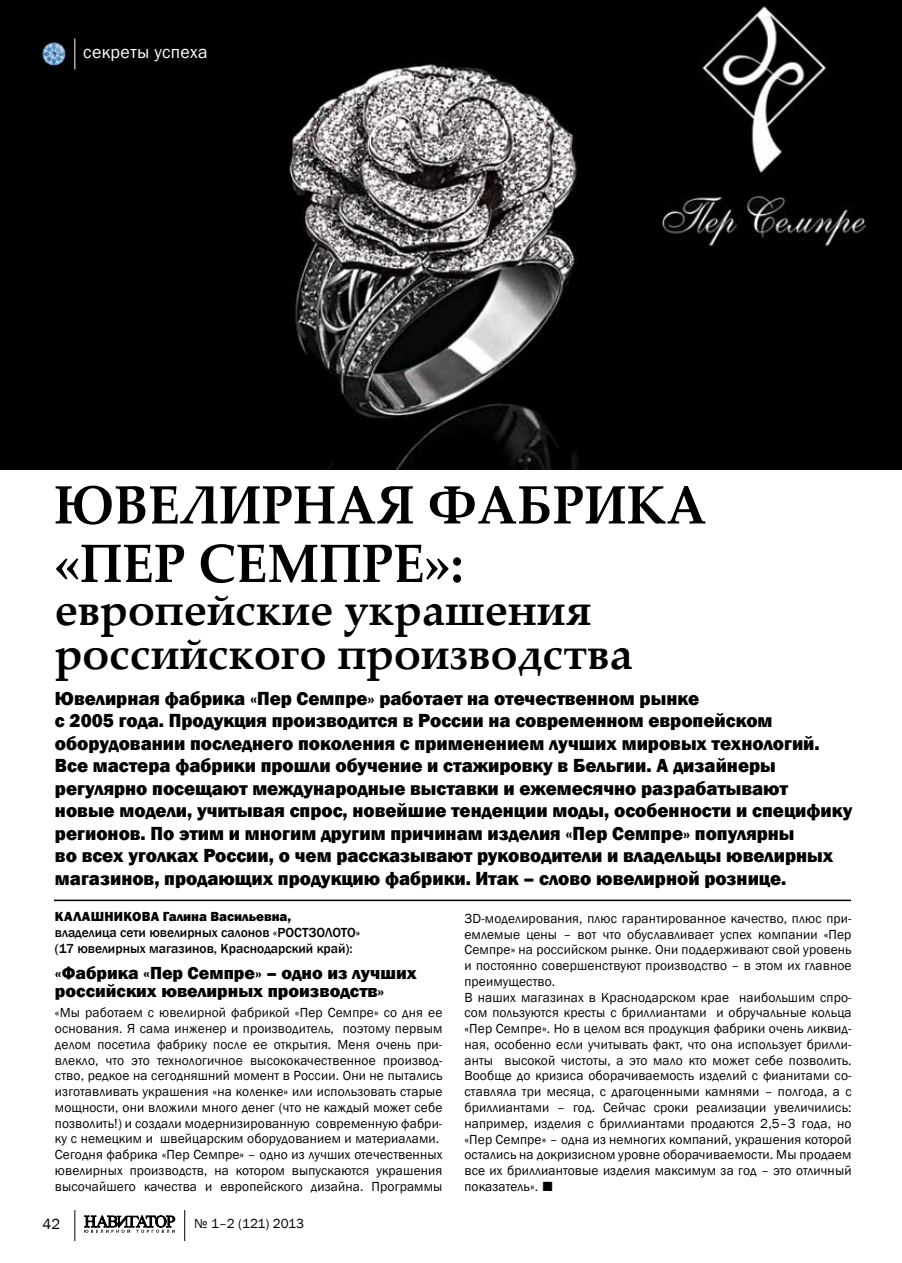
<style>
.page{position:relative;width:902px;height:1263px;background:#fff}
.page>*{position:absolute;margin:0;border:0;box-sizing:border-box;transform-origin:0 0}
.t1{font:700 54px/58.5px "Palatino Linotype";color:#000;scale:.96 1}
.t2{font:700 45px/43.5px "Palatino Linotype";color:#000;scale:.96 1}
.t3{font:800 19.5px/22.5px "Franklin Gothic";color:#000}
.t4{font:800 18px/18px "Franklin Gothic";color:#000}
.t5{font:18px "Franklin Gothic";letter-spacing:.02em;color:#fff}
.t6{font:15px "Franklin Gothic";color:#000}
.t7{font:13.5px/15.8px "Franklin Gothic";letter-spacing:.01em;color:#000}
.t8{font:500 13.5px/15.8px "Franklin Gothic";color:#000}
.t9{font:800 13.5px "Franklin Gothic";color:#000}
.s1{font-weight:500;font-size:19.5px}
</style>
<div class="page">
<svg style="left:84px;top:1215px;width:91px;height:18px"></svg>
<hr style="left:184px;top:1210px;width:1px;height:31px;background:#000">
<hr style="left:74px;top:1210px;width:1px;height:31px;background:#000">
<img style="left:0;top:0;width:901px;height:470px">
<img style="left:43px;top:43px;width:22px;height:22px;border-radius:11px">
<hr style="left:74px;top:39px;width:1px;height:30px;background:#fff">
<hr style="left:54px;top:900px;width:796px;height:1px;background:#000">
<h3 class="t5" style="left:83px;top:41px;width:126px">секреты успеха</h3>
<h1 class="t1" style="left:54px;top:474px;width:681px">Ювелирная фабрика «ПЕР СЕМПРЕ»:</h1>
<h2 class="t2" style="left:55px;top:587px;width:603px">европейские украшения российского производства</h2>
<p class="t3" style="left:55px;top:687px;width:798px">Ювелирная фабрика «Пер Семпре» работает на отечественном рынке<br>с 2005 года. Продукция производится в России на современном европейском оборудовании последнего поколения с применением лучших мировых технологий.<br>Все мастера фабрики прошли обучение и стажировку в Бельгии. А дизайнеры регулярно посещают международные выставки и ежемесячно разрабатывают новые модели, учитывая спрос, новейшие тенденции моды, особенности и специфику регионов. По этим и многим другим причинам изделия «Пер Семпре» популярны<br>во всех уголках России, о чем рассказывают руководители и владельцы ювелирных магазинов, продающих продукцию фабрики. Итак – слово ювелирной рознице.</p>
<p class="t9" style="left:55px;top:908px;width:238px">Калашникова Галина Васильевна,</p>
<p class="t8" style="left:55px;top:925px;width:307px">владелица сети ювелирных салонов «РОСТЗОЛОТО» (17 ювелирных магазинов, Краснодарский край):</p>
<h3 class="t4" style="left:55px;top:964px;width:363px">«Фабрика «Пер Семпре» – одно из лучших российских ювелирных производств»</h3>
<p class="t7" style="left:55px;top:1005px;width:389px">«Мы работаем с ювелирной фабрикой «Пер Семпре» со дня ее основания. Я сама инженер и производитель, поэтому первым делом посетила фабрику после ее открытия. Меня очень при&shy;влекло, что это технологичное высококачественное производ&shy;ство, редкое на сегодняшний момент в России. Они не пытались изготавливать украшения «на коленке» или использовать старые мощности, они вложили много денег (что не каждый может себе позволить!) и создали модернизированную современную фабри&shy;ку с немецким и швейцарским оборудованием и материалами.<br>Сегодня фабрика «Пер Семпре» – одно из лучших отечественных ювелирных производств, на котором выпускаются украшения высочайшего качества и европейского дизайна. Программы</p>
<p class="t7" style="left:464px;top:911px;width:388px">3D-моделирования, плюс гарантированное качество, плюс при&shy;емлемые цены – вот что обуславливает успех компании «Пер Семпре» на российском рынке. Они поддерживают свой уровень и постоянно совершенствуют производство – в этом их главное преимущество.<br>В наших магазинах в Краснодарском крае наибольшим спро&shy;сом пользуются кресты с бриллиантами и обручальные кольца «Пер Семпре». Но в целом вся продукция фабрики очень ликвид&shy;ная, особенно если учитывать факт, что она использует брилли&shy;анты высокой чистоты, а это мало кто может себе позволить.<br>Вообще до кризиса оборачиваемость изделий с фианитами со&shy;ставляла три месяца, с драгоценными камнями – полгода, а с бриллиантами – год. Сейчас сроки реализации увеличились: например, изделия с бриллиантами продаются 2,5–3 года, но «Пер Семпре» – одна из немногих компаний, украшения которой остались на докризисном уровне оборачиваемости. Мы продаем все их бриллиантовые изделия максимум за год – это отличный показатель». <span class="s1">■</span></p>
<p class="t6" style="left:43px;top:1214px;width:19px">42</p>
<p class="t7" style="left:194px;top:1216px;width:111px">№ 1–2 (121) 2013</p>
</div>
